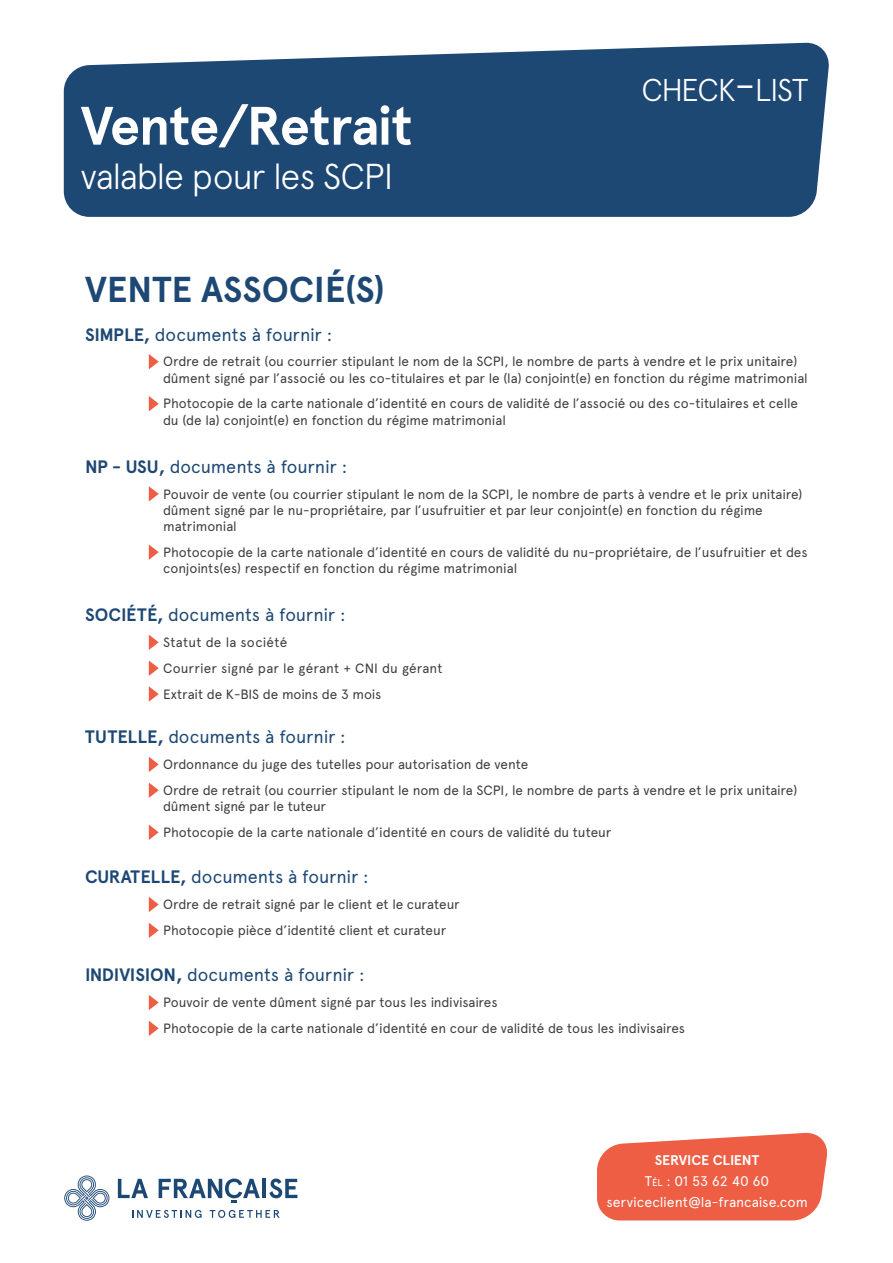
<style>
.page{position:relative;width:893px;height:1263px;background:#fff}
.page>*{position:absolute;margin:0;border:0;box-sizing:border-box;transform-origin:0 0}
.t1{font:700 54px "Apercu";letter-spacing:-.02em;color:#fff}
.t2{font:300 36px "Apercu";letter-spacing:-.035em;color:#fff}
.Texte_courant_bleu{font:700 36px "Apercu";letter-spacing:-.005em;color:#1e4874}
.t3{font:300 31.5px "Apercu";letter-spacing:-.04em;color:#fff}
.Intertitre_bold_bleu{font:18px "Apercu";letter-spacing:-.01em;color:#1e4874}
.TITRE_PAGE2_3{font:14.1px "Apercu";letter-spacing:-.01em;color:#fff}
.TITRE_PAGE2_3-2{font:14.1px "Apercu";letter-spacing:-.005em;color:#fff}
.TITRE_PAGE2_3-3{font:700 14.1px "Apercu";letter-spacing:-.01em;color:#fff}
.Titre{font:13.5px/16.2px "Apercu";letter-spacing:-.01em;color:#3e3e3f}
.Titre-2{font:13.5px "Apercu";letter-spacing:.01em;color:#3e3e3f}
.Titre-3{font:13.5px "Apercu";letter-spacing:.015em;color:#3e3e3f}
.s1{font-size:45px}
.s2{font-weight:700}
.s3{font-size:9.9px}
</style>
<div class="page">
<svg style="left:149px;top:354px;width:10px;height:15px"></svg>
<svg style="left:149px;top:396px;width:10px;height:15px"></svg>
<svg style="left:149px;top:486px;width:10px;height:16px"></svg>
<svg style="left:149px;top:544px;width:10px;height:16px"></svg>
<svg style="left:149px;top:635px;width:10px;height:15px"></svg>
<svg style="left:149px;top:660px;width:10px;height:16px"></svg>
<svg style="left:149px;top:686px;width:10px;height:16px"></svg>
<svg style="left:149px;top:757px;width:10px;height:15px"></svg>
<svg style="left:149px;top:782px;width:10px;height:16px"></svg>
<svg style="left:149px;top:825px;width:10px;height:15px"></svg>
<svg style="left:149px;top:897px;width:10px;height:15px"></svg>
<svg style="left:149px;top:923px;width:10px;height:15px"></svg>
<svg style="left:149px;top:995px;width:10px;height:15px"></svg>
<svg style="left:149px;top:1021px;width:10px;height:15px"></svg>
<svg style="left:597px;top:1132px;width:231px;height:88px;background:#ef7059"></svg>
<svg style="left:118px;top:1179px;width:30px;height:19px"></svg>
<hr style="left:263px;top:1179px;width:3px;height:19px;background:#1d4874">
<svg style="left:269px;top:1178px;width:28px;height:20px"></svg>
<svg style="left:159px;top:1178px;width:101px;height:24px"></svg>
<svg style="left:64px;top:1175px;width:45px;height:46px"></svg>
<svg style="left:132px;top:1210px;width:70px;height:8px"></svg>
<svg style="left:210px;top:1210px;width:70px;height:8px"></svg>
<svg style="left:64px;top:42px;width:765px;height:175px;background:#30567f"></svg>
<p class="t1" style="left:81px;top:93px;width:333px">Vente/Retrait</p>
<p class="t2" style="left:81px;top:155px;width:314px">valable pour les SCPI</p>
<p class="t3" style="left:641px;top:71px;width:169px">CHECK<span class="s1">-</span>LIST</p>
<p class="Texte_courant_bleu" style="left:85px;top:268px;width:301px">VENTE ASSOCIÉ(S)</p>
<p class="Intertitre_bold_bleu" style="left:85px;top:323px;width:249px"><span class="s2">SIMPLE,</span> documents à fournir :</p>
<p class="Titre" style="left:163px;top:353px;width:646px">Ordre de retrait (ou courrier stipulant le nom de la SCPI, le nombre de parts à vendre et le prix unitaire) dûment signé par l’associé ou les co-titulaires et par le (la) conjoint(e) en fonction du régime matrimonial</p>
<p class="Titre" style="left:163px;top:395px;width:636px">Photocopie de la carte nationale d’identité en cours de validité de l’associé ou des co-titulaires et celle du (de la) conjoint(e) en fonction du régime matrimonial</p>
<p class="Intertitre_bold_bleu" style="left:85px;top:456px;width:264px"><span class="s2">NP - USU,</span> documents à fournir :</p>
<p class="Titre" style="left:163px;top:486px;width:641px">Pouvoir de vente (ou courrier stipulant le nom de la SCPI, le nombre de parts à vendre et le prix unitaire) dûment signé par le nu-propriétaire, par l’usufruitier et par leur conjoint(e) en fonction du régime matrimonial</p>
<p class="Titre" style="left:163px;top:544px;width:646px">Photocopie de la carte nationale d’identité en cours de validité du nu-propriétaire, de l’usufruitier et des conjoints(es) respectif en fonction du régime matrimonial</p>
<p class="Intertitre_bold_bleu" style="left:85px;top:604px;width:262px"><span class="s2">SOCIÉTÉ,</span> documents à fournir :</p>
<p class="Titre-3" style="left:163px;top:634px;width:126px">Statut de la société</p>
<p class="Titre-2" style="left:163px;top:660px;width:281px">Courrier signé par le gérant + CNI du gérant</p>
<p class="Titre" style="left:163px;top:686px;width:220px">Extrait de K-BIS de moins de 3 mois</p>
<p class="Intertitre_bold_bleu" style="left:85px;top:726px;width:262px"><span class="s2">TUTELLE,</span> documents à fournir :</p>
<p class="Titre" style="left:163px;top:756px;width:367px">Ordonnance du juge des tutelles pour autorisation de vente</p>
<p class="Titre" style="left:163px;top:782px;width:636px">Ordre de retrait (ou courrier stipulant le nom de la SCPI, le nombre de parts à vendre et le prix unitaire) dûment signé par le tuteur</p>
<p class="Titre" style="left:163px;top:824px;width:450px">Photocopie de la carte nationale d’identité en cours de validité du tuteur</p>
<p class="Intertitre_bold_bleu" style="left:85px;top:866px;width:285px"><span class="s2">CURATELLE,</span> documents à fournir :</p>
<p class="Titre" style="left:163px;top:896px;width:298px">Ordre de retrait signé par le client et le curateur</p>
<p class="Titre" style="left:163px;top:922px;width:285px">Photocopie pièce d’identité client et curateur</p>
<p class="Intertitre_bold_bleu" style="left:85px;top:964px;width:281px"><span class="s2">INDIVISION,</span> documents à fournir :</p>
<p class="Titre" style="left:163px;top:994px;width:336px">Pouvoir de vente dûment signé par tous les indivisaires</p>
<p class="Titre" style="left:163px;top:1020px;width:523px">Photocopie de la carte nationale d’identité en cour de validité de tous les indivisaires</p>
<p class="TITRE_PAGE2_3-3" style="left:655px;top:1151px;width:106px">SERVICE CLIENT</p>
<p class="TITRE_PAGE2_3-2" style="left:645px;top:1172px;width:126px">T<span class="s3">él</span> : 01 53 62 40 60</p>
<p class="TITRE_PAGE2_3" style="left:606px;top:1193px;width:203px">serviceclient@la-francaise.com</p>
</div>
